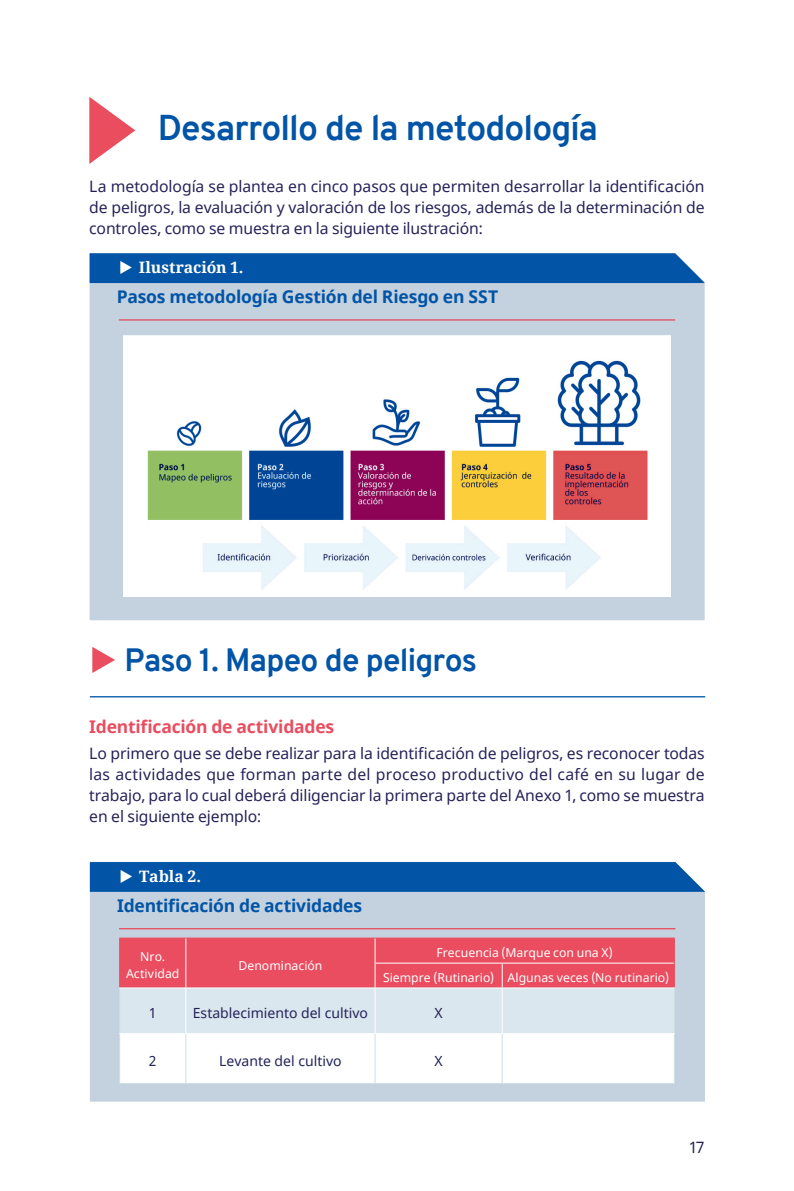
<style>
.page{position:relative;width:794px;height:1191px;background:#fff}
.page>*{position:absolute;margin:0;border:0;box-sizing:border-box;transform-origin:0 0}
.Book_160x240_-_Chapt{font:700 35px "Overpass";letter-spacing:-.025em;color:#0154a6}
.t1{font:700 31.5px "Overpass";letter-spacing:-.025em;color:#0154a6}
.Book_160x240_-_Sub_h{font:700 17.5px "Noto Sans";letter-spacing:-.015em;color:#0154a6}
.Título_3{font:700 17.5px "Noto Sans";letter-spacing:-.015em;color:#e94d5f}
.t2{font:15.75px/21px "Noto Sans";letter-spacing:-.01em;color:#262259;text-align:justify}
.t3{font:700 15.75px "Noto Serif";letter-spacing:-.005em;color:#fff}
.Book_-_Table_body{font:14px "Noto Sans";color:#262259}
.t4{font:14px "Noto Sans";color:#222359}
.Book_-_Table_heading{font:12.25px/17.5px "Noto Sans";color:#fff;text-align:center}
</style>
<div class="page">
<svg style="left:89px;top:97px;width:46px;height:67px"></svg>
<div style="left:90px;top:283px;width:614px;height:337px;background:#c4d1de"></div>
<hr style="left:119px;top:319px;width:556px;height:1px;background:#e94d5f">
<hr style="left:90px;top:696px;width:615px;height:1px;background:#0154a6">
<div style="left:90px;top:861px;width:615px;height:240px;background:#c4d1de"></div>
<hr style="left:119px;top:928px;width:556px;height:1px;background:#e94d5f">
<hr style="left:119px;top:937px;width:67px;height:1px;background:#e94d5d">
<hr style="left:186px;top:937px;width:189px;height:1px;background:#e94d5d">
<hr style="left:375px;top:937px;width:127px;height:1px;background:#e94d5d">
<hr style="left:502px;top:937px;width:173px;height:1px;background:#e94d5d">
<svg style="left:119px;top:938px;width:556px;height:145px"></svg>
<hr style="left:119px;top:987px;width:67px;height:1px;background:#fff">
<hr style="left:186px;top:987px;width:189px;height:1px;background:#fff">
<hr style="left:185px;top:988px;width:1px;height:45px;background:#fff">
<hr style="left:375px;top:987px;width:127px;height:1px;background:#fff">
<hr style="left:375px;top:988px;width:1px;height:45px;background:#fff">
<hr style="left:502px;top:987px;width:173px;height:1px;background:#fff">
<hr style="left:502px;top:988px;width:1px;height:45px;background:#fff">
<hr style="left:119px;top:988px;width:1px;height:45px;background:#cddfe5">
<hr style="left:674px;top:988px;width:1px;height:45px;background:#cddfe5">
<hr style="left:119px;top:1033px;width:67px;height:1px;background:#fff">
<hr style="left:186px;top:1033px;width:189px;height:1px;background:#fff">
<hr style="left:375px;top:1033px;width:127px;height:1px;background:#fff">
<hr style="left:502px;top:1033px;width:173px;height:1px;background:#fff">
<hr style="left:119px;top:1034px;width:1px;height:49px;background:#cddfe5">
<hr style="left:674px;top:1034px;width:1px;height:49px;background:#cddfe5">
<hr style="left:185px;top:1034px;width:1px;height:49px;background:#cddfe5">
<hr style="left:375px;top:1034px;width:1px;height:49px;background:#cddfe5">
<hr style="left:502px;top:1034px;width:1px;height:49px;background:#cddfe5">
<hr style="left:119px;top:1083px;width:67px;height:1px;background:#cddfe5">
<hr style="left:186px;top:1083px;width:189px;height:1px;background:#cddfe5">
<hr style="left:375px;top:1083px;width:127px;height:1px;background:#cddfe5">
<hr style="left:502px;top:1083px;width:173px;height:1px;background:#cddfe5">
<img style="left:124px;top:335px;width:546px;height:261px">
<div style="left:90px;top:253px;width:614px;height:30px;background:#0154a6"></div>
<svg style="left:90px;top:862px;width:615px;height:30px;background:#0858a8"></svg>
<p class="Book_160x240_-_Chapt" style="left:158px;top:103px;width:442px">Desarrollo de la metodología</p>
<p class="t2" style="left:89px;top:176px;width:617px">La metodología se plantea en cinco pasos que permiten desarrollar la identificación de peligros, la evaluación y valoración de los riesgos, además de la determinación de controles, como se muestra en la siguiente ilustración:</p>
<p class="t3" style="left:139px;top:256px;width:106px">Ilustración 1.</p>
<p class="Book_160x240_-_Sub_h" style="left:117px;top:284px;width:383px">Pasos metodología Gestión del Riesgo en SST</p>
<p class="t1" style="left:125px;top:638px;width:354px">Paso 1. Mapeo de peligros</p>
<p class="Título_3" style="left:89px;top:714px;width:246px">Identificación de actividades</p>
<p class="t2" style="left:89px;top:743px;width:617px">Lo primero que se debe realizar para la identificación de peligros, es reconocer todas las actividades que forman parte del proceso productivo del café en su lugar de trabajo, para lo cual deberá diligenciar la primera parte del Anexo 1, como se muestra en el siguiente ejemplo:</p>
<p class="t3" style="left:139px;top:865px;width:63px">Tabla 2.</p>
<p class="Book_160x240_-_Sub_h" style="left:117px;top:892px;width:246px">Identificación de actividades</p>
<p class="Book_-_Table_heading" style="left:126px;top:948px;width:55px">Nro.<br>Actividad</p>
<p class="Book_-_Table_heading" style="left:238px;top:956px;width:86px">Denominación</p>
<p class="Book_-_Table_heading" style="left:436px;top:944px;width:178px">Frecuencia (Marque con una X)</p>
<p class="Book_-_Table_heading" style="left:383px;top:969px;width:113px">Siempre (Rutinario)</p>
<p class="Book_-_Table_heading" style="left:507px;top:969px;width:163px">Algunas veces (No rutinario)</p>
<p class="Book_-_Table_body" style="left:149px;top:1003px;width:9px">1</p>
<p class="Book_-_Table_body" style="left:193px;top:1003px;width:177px">Establecimiento del cultivo</p>
<p class="Book_-_Table_body" style="left:434px;top:1003px;width:10px">X</p>
<p class="t4" style="left:149px;top:1051px;width:9px">2</p>
<p class="t4" style="left:219px;top:1051px;width:124px">Levante del cultivo</p>
<p class="t4" style="left:434px;top:1051px;width:10px">X</p>
<p class="t2" style="left:689px;top:1137px;width:17px">17</p>
</div>
